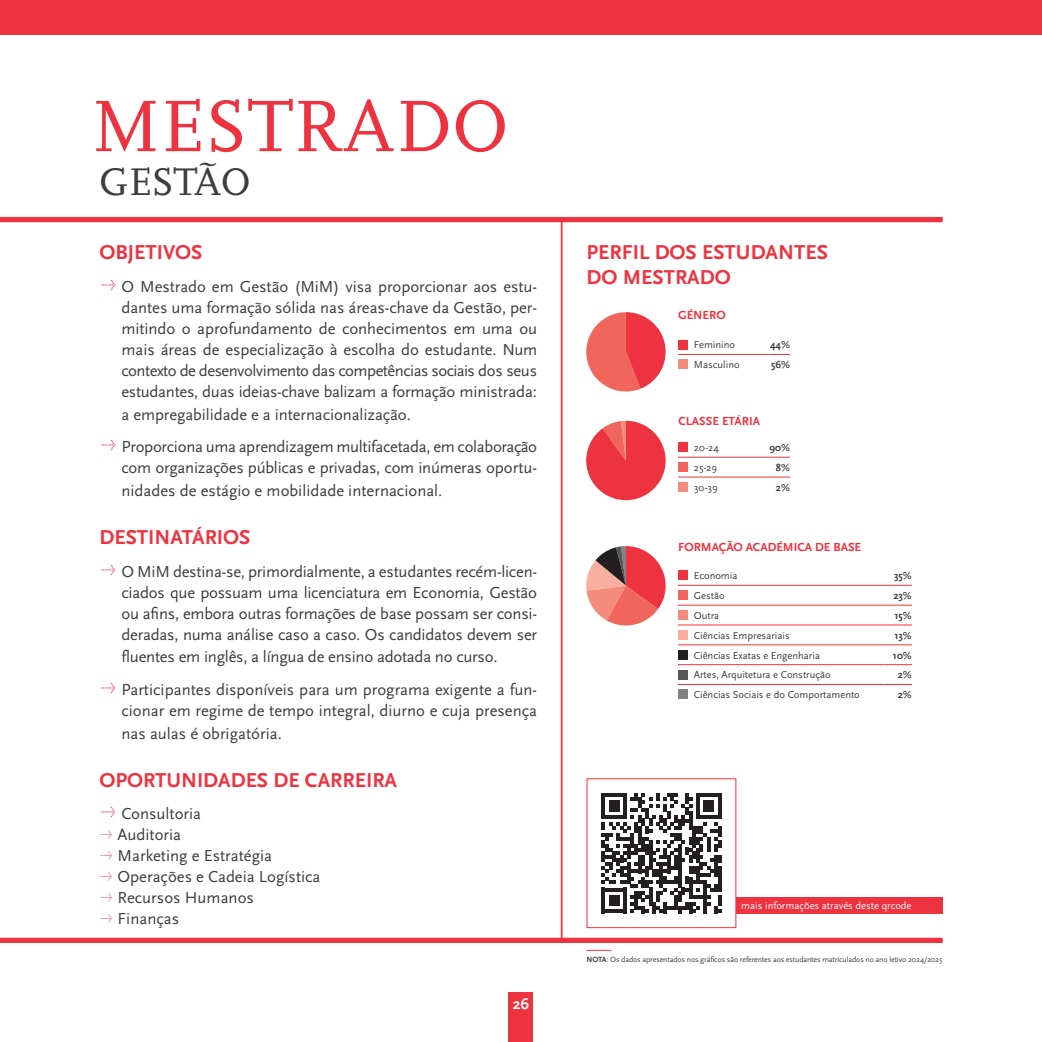
<style>
.page{position:relative;width:1042px;height:1042px;background:#fff}
.page>*{position:absolute;margin:0;border:0;box-sizing:border-box;transform-origin:0 0}
.t1{font:76.12px "Scala";color:#ee3340}
.t2{font:40.25px "Scala";letter-spacing:-.015em;color:#3e3e3f}
.t3{font:700 21px/25.2px "Scala Sans Pro";color:#ee3340}
.t4{font:16.62px/21px "Scala Sans Pro";letter-spacing:-.005em;color:#3e3e3f}
.t5{font:700 15.75px "Scala Sans Pro";color:#fff}
.t6{font:700 12.25px "Scala Sans Pro";color:#ee3340}
.t7{font:10.5px "Scala Sans Pro";color:#3e3e3f}
.t8{font:10.5px "Scala Sans Pro";color:#fff}
.t9{font:700 10.5px "Scala Sans Pro";color:#3e3e3f}
.t10{font:7.88px "Scala Sans Pro";letter-spacing:-.015em;color:#3e3e3f}
.s1{font-weight:700}
</style>
<div class="page">
<div style="left:508px;top:992px;width:25px;height:50px;background:#ee3340"></div>
<div style="left:0;top:217px;width:943px;height:5px;background:#ee3340"></div>
<div style="left:0;top:0;width:1042px;height:35px;background:#ee3340"></div>
<div style="left:0;top:937px;width:943px;height:6px;background:#ee3340"></div>
<hr style="left:561px;top:220px;width:1px;height:723px;background:#ee3340">
<svg style="left:678px;top:585px;width:16px;height:1px"></svg>
<hr style="left:694px;top:585px;width:189px;height:1px;background:#ee3340">
<svg style="left:883px;top:585px;width:29px;height:1px"></svg>
<svg style="left:678px;top:605px;width:16px;height:1px"></svg>
<hr style="left:694px;top:605px;width:189px;height:1px;background:#ee3340">
<svg style="left:883px;top:605px;width:29px;height:1px"></svg>
<svg style="left:678px;top:625px;width:16px;height:1px"></svg>
<hr style="left:694px;top:625px;width:189px;height:1px;background:#ee3340">
<svg style="left:883px;top:625px;width:29px;height:1px"></svg>
<svg style="left:678px;top:644px;width:16px;height:1px"></svg>
<hr style="left:694px;top:644px;width:189px;height:1px;background:#ee3340">
<svg style="left:883px;top:644px;width:29px;height:1px"></svg>
<svg style="left:678px;top:664px;width:16px;height:1px"></svg>
<hr style="left:694px;top:664px;width:189px;height:1px;background:#ee3340">
<svg style="left:883px;top:664px;width:29px;height:1px"></svg>
<svg style="left:678px;top:684px;width:16px;height:1px"></svg>
<hr style="left:694px;top:684px;width:189px;height:1px;background:#ee3340">
<svg style="left:883px;top:684px;width:29px;height:1px"></svg>
<div style="left:678px;top:570px;width:10px;height:10px;background:#ee3340"></div>
<div style="left:678px;top:590px;width:10px;height:10px;background:#f1665c"></div>
<div style="left:678px;top:610px;width:10px;height:10px;background:#f48c7c"></div>
<div style="left:678px;top:630px;width:10px;height:10px;background:#f9af9f"></div>
<div style="left:678px;top:650px;width:10px;height:10px;background:#231f20"></div>
<div style="left:678px;top:669px;width:10px;height:10px;background:#57585a"></div>
<div style="left:678px;top:689px;width:10px;height:10px;background:#808285"></div>
<svg style="left:678px;top:354px;width:16px;height:1px"></svg>
<hr style="left:694px;top:354px;width:74px;height:1px;background:#ee3340">
<svg style="left:768px;top:354px;width:22px;height:1px"></svg>
<div style="left:678px;top:339px;width:10px;height:10px;background:#ee3340"></div>
<div style="left:678px;top:359px;width:10px;height:10px;background:#f48c7c"></div>
<svg style="left:678px;top:457px;width:16px;height:1px"></svg>
<hr style="left:694px;top:457px;width:74px;height:1px;background:#ee3340">
<svg style="left:768px;top:457px;width:22px;height:1px"></svg>
<svg style="left:678px;top:477px;width:16px;height:1px"></svg>
<hr style="left:694px;top:477px;width:74px;height:1px;background:#ee3340">
<svg style="left:768px;top:477px;width:22px;height:1px"></svg>
<div style="left:678px;top:442px;width:10px;height:10px;background:#ee3340"></div>
<div style="left:678px;top:462px;width:10px;height:10px;background:#f1665c"></div>
<div style="left:678px;top:482px;width:10px;height:10px;background:#f48c7c"></div>
<div style="left:736px;top:896px;width:207px;height:17px;background:#ee3340"></div>
<svg style="left:601px;top:793px;width:120px;height:120px"></svg>
<svg style="left:586px;top:950px;width:25px;height:1px"></svg>
<svg style="left:586px;top:312px;width:79px;height:80px"></svg>
<svg style="left:586px;top:421px;width:79px;height:79px"></svg>
<svg style="left:586px;top:546px;width:79px;height:79px"></svg>
<h1 class="t1" style="left:92px;top:85px;width:418px">MESTRADO</h1>
<h2 class="t2" style="left:99px;top:160px;width:153px">GESTÃO</h2>
<p class="t3" style="left:99px;top:240px;width:105px">OBJETIVOS</p>
<p class="t4" style="left:121px;top:276px;width:417px;text-align:justify">O Mestrado em Gestão (MiM) visa proporcionar aos estu&shy;dantes uma formação sólida nas áreas-chave da Gestão, per&shy;mitindo o aprofundamento de conhecimentos em uma ou mais áreas de especialização à escolha do estudante. Num contexto de desenvolvimento das competências sociais dos seus estudantes, duas ideias-chave balizam a formação ministrada:</p>
<p class="t4" style="left:121px;top:398px;width:417px;line-height:32.7px">a empregabilidade e a internacionalização.<br>Proporciona uma aprendizagem multifacetada, em colaboração</p>
<p class="t4" style="left:121px;top:456px;width:417px;line-height:22.8px">com organizações públicas e privadas, com inúmeras oportu&shy;nidades de estágio e mobilidade internacional.</p>
<p class="t3" style="left:99px;top:525px;width:153px">DESTINATÁRIOS</p>
<p class="t4" style="left:121px;top:561px;width:417px;text-align:justify">O MiM destina-se, primordialmente, a estudantes recém-licen&shy;ciados que possuam uma licenciatura em Economia, Gestão ou afins, embora outras formações de base possam ser consi&shy;deradas, numa análise caso a caso. Os candidatos devem ser</p>
<p class="t4" style="left:121px;top:640px;width:417px;line-height:32.7px">fluentes em inglês, a língua de ensino adotada no curso.<br>Participantes disponíveis para um programa exigente a fun-</p>
<p class="t4" style="left:121px;top:699px;width:417px;line-height:22.8px">cionar em regime de tempo integral, diurno e cuja presença nas aulas é obrigatória.</p>
<p class="t3" style="left:99px;top:767px;width:299px">OPORTUNIDADES DE CARREIRA</p>
<p class="t4" style="left:118px;top:803px;width:204px">Consultoria<br>Auditoria<br>Marketing e Estratégia<br>Operações e Cadeia Logística<br>Recursos Humanos<br>Finanças</p>
<p class="t5" style="left:513px;top:994px;width:18px">26</p>
<p class="t3" style="left:586px;top:240px;width:243px">PERFIL DOS ESTUDANTES<br>DO MESTRADO</p>
<p class="t6" style="left:678px;top:308px;width:49px">GÉNERO</p>
<p class="t7" style="left:694px;top:339px;width:43px">Feminino</p>
<p class="t9" style="left:770px;top:339px;width:21px">44%</p>
<p class="t7" style="left:694px;top:359px;width:47px">Masculino</p>
<p class="t9" style="left:771px;top:359px;width:20px">56%</p>
<p class="t6" style="left:678px;top:414px;width:83px">CLASSE ETÁRIA</p>
<p class="t7" style="left:694px;top:442px;width:26px">20-24</p>
<p class="t9" style="left:769px;top:442px;width:22px">90%</p>
<p class="t7" style="left:694px;top:461px;width:25px">25-29</p>
<p class="t9" style="left:776px;top:461px;width:16px">8%</p>
<p class="t7" style="left:694px;top:481px;width:25px">30-39</p>
<p class="t9" style="left:776px;top:481px;width:16px">2%</p>
<p class="t6" style="left:678px;top:539px;width:185px">FORMAÇÃO ACADÉMICA DE BASE</p>
<p class="t7" style="left:694px;top:570px;width:45px">Economia</p>
<p class="t9" style="left:894px;top:570px;width:19px">35%</p>
<p class="t7" style="left:694px;top:589px;width:32px">Gestão</p>
<p class="t9" style="left:893px;top:589px;width:20px">23%</p>
<p class="t7" style="left:694px;top:609px;width:27px">Outra</p>
<p class="t9" style="left:894px;top:609px;width:19px">15%</p>
<p class="t7" style="left:694px;top:629px;width:97px">Ciências Empresariais</p>
<p class="t9" style="left:894px;top:629px;width:19px">13%</p>
<p class="t7" style="left:694px;top:649px;width:128px">Ciências Exatas e Engenharia</p>
<p class="t9" style="left:893px;top:649px;width:21px">10%</p>
<p class="t7" style="left:694px;top:669px;width:138px">Artes, Arquitetura e Construção</p>
<p class="t9" style="left:898px;top:669px;width:16px">2%</p>
<p class="t7" style="left:694px;top:689px;width:168px">Ciências Sociais e do Comportamento</p>
<p class="t9" style="left:898px;top:689px;width:16px">2%</p>
<p class="t8" style="left:741px;top:899px;width:172px">mais informações através deste qrcode</p>
<p class="t10" style="left:586px;top:955px;width:357px"><span class="s1">NOTA</span>: Os dados apresentados nos gráficos são referentes aos estudantes matriculados no ano letivo 2024/2025</p>
</div>
